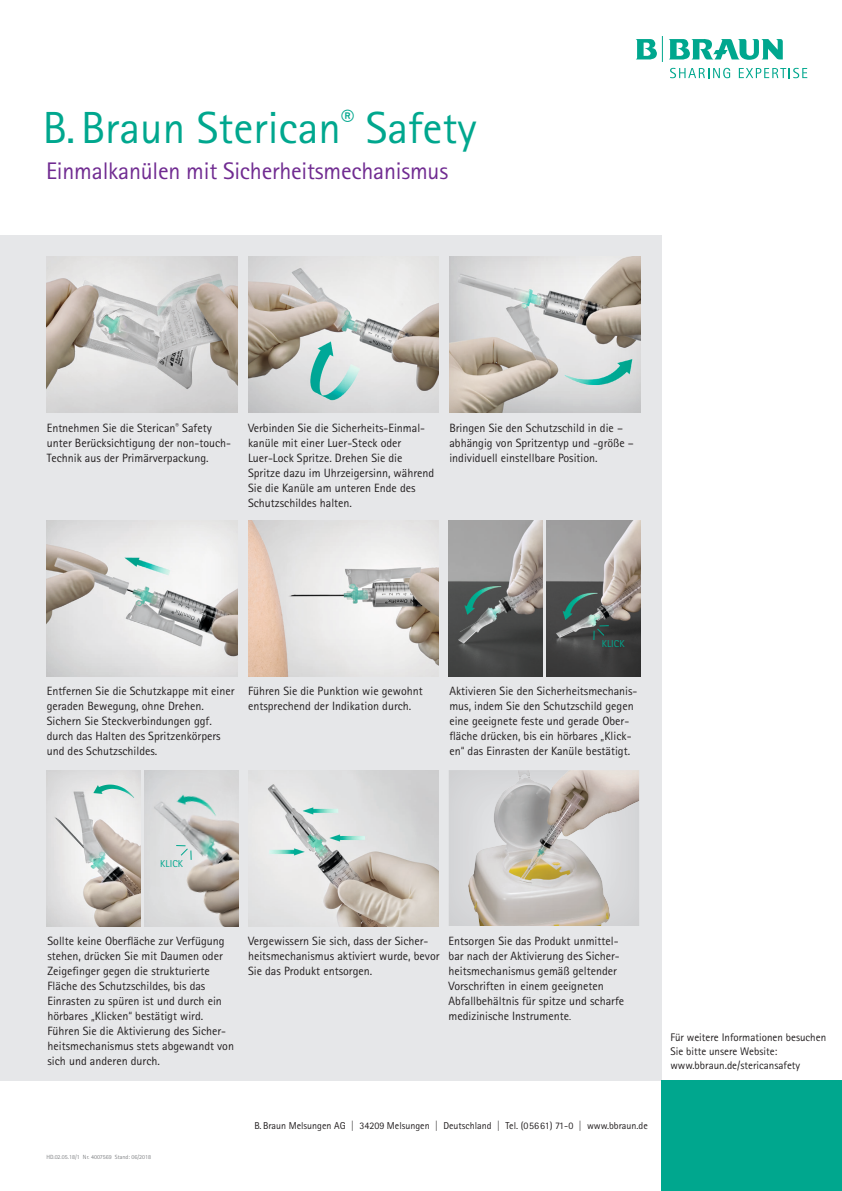
<style>
.page{position:relative;width:842px;height:1191px;background:#fff}
.page>*{position:absolute;margin:0;border:0;box-sizing:border-box;transform-origin:0 0}
.t1{font:45px "Rotis Sans Serif Pro";color:#00a78e}
.t2{font:24px "Rotis Sans Serif Pro";letter-spacing:-.01em;color:#702b91}
.t3{font:12px/15px "Rotis Sans Serif Pro";color:#231f20}
._04_Adress{font:11px/14px "Rotis Sans Serif Pro";color:#231f20}
._04_Adress-2{font:10px "Rotis Sans Serif Pro";color:#231f20}
.t4{font:10px "Rotis Sans Serif Pro";letter-spacing:.01em;color:#00a78e}
._04_Adress-3{font:6px "Rotis Sans Serif Pro";color:#808285}
.s1{font-family:"Rotis Sans Serif";font-weight:300}
.s2{font-size:10px}
</style>
<div class="page">
<div style="left:0;top:235px;width:661px;height:846px;background:#e6e7e9"></div>
<div style="left:661px;top:1080px;width:181px;height:111px;background:#00a78e"></div>
<svg style="left:670px;top:68px;width:60px;height:10px"></svg>
<svg style="left:739px;top:68px;width:68px;height:10px"></svg>
<svg style="left:669px;top:39px;width:114px;height:21px"></svg>
<svg style="left:636px;top:36px;width:27px;height:26px"></svg>
<div style="left:46px;top:255px;width:193px;height:158px;background:#231f20;opacity:.08"></div>
<div style="left:46px;top:519px;width:193px;height:158px;background:#231f20;opacity:.1"></div>
<div style="left:248px;top:255px;width:192px;height:158px;background:#231f20;opacity:.11"></div>
<div style="left:248px;top:519px;width:193px;height:158px;background:#231f20;opacity:.09"></div>
<img style="left:248px;top:770px;width:191px;height:156px">
<div style="left:449px;top:255px;width:193px;height:158px;background:#231f20;opacity:.12"></div>
<img style="left:449px;top:520px;width:93px;height:156px">
<img style="left:546px;top:520px;width:94px;height:156px">
<div style="left:46px;top:769px;width:96px;height:158px;background:#231f20;opacity:.11"></div>
<div style="left:143px;top:769px;width:96px;height:158px;background:#231f20;opacity:.07"></div>
<div style="left:448px;top:769px;width:193px;height:158px;background:#231f20;opacity:.1"></div>
<svg style="left:176px;top:845px;width:16px;height:15px"></svg>
<svg style="left:593px;top:625px;width:16px;height:15px"></svg>
<img style="left:93px;top:784px;width:41px;height:14px">
<p class="t1" style="left:43px;top:101px;width:435px">B.Braun Sterican<sup>®</sup> Safety</p>
<p class="t2" style="left:46px;top:157px;width:404px">Einmalkanülen mit Sicherheitsmechanismus</p>
<p class="t3" style="left:47px;top:420px;width:186px">Entnehmen Sie die Sterican<sup>®</sup> Safety unter Berücksichtigung der non-touch-<br>Technik aus der Primärverpackung.</p>
<p class="t3" style="left:248px;top:420px;width:188px">Verbinden Sie die Sicherheits-Einmal&shy;kanüle mit einer Luer-Steck oder Luer-Lock Spritze. Drehen Sie die Spritze dazu im Uhrzeigersinn, während Sie die Kanüle am unteren Ende des Schutzschildes halten.</p>
<p class="t3" style="left:449px;top:420px;width:186px">Bringen Sie den Schutzschild in die – abhängig von Spritzentyp und -größe – individuell einstellbare Position.</p>
<p class="t3" style="left:47px;top:684px;width:189px">Entfernen Sie die Schutzkappe mit einer geraden Bewegung, ohne Drehen.<br>Sichern Sie Steckverbindungen ggf. durch das Halten des Spritzenkörpers und des Schutzschildes.</p>
<p class="t3" style="left:248px;top:684px;width:176px">Führen Sie die Punktion wie gewohnt entsprechend der Indikation durch.</p>
<p class="t4" style="left:602px;top:638px;width:24px">KLICK</p>
<p class="t3" style="left:449px;top:684px;width:190px">Aktivieren Sie den Sicherheitsmechanis&shy;mus, indem Sie den Schutzschild gegen eine geeignete feste und gerade Ober&shy;fläche drücken, bis ein hörbares <span class="s1">„</span>Klick&shy;en<span class="s1">“</span> das Einrasten der Kanüle bestätigt.</p>
<p class="t4" style="left:160px;top:858px;width:24px">KLICK</p>
<p class="t3" style="left:47px;top:933px;width:188px">Sollte keine Oberfläche zur Verfügung stehen, drücken Sie mit Daumen oder Zeigefinger gegen die strukturierte Fläche des Schutzschildes, bis das Einrasten zu spüren ist und durch ein hörbares <span class="s1">„</span>Klicken<span class="s1">“</span> bestätigt wird.<br>Führen Sie die Aktivierung des Sicher&shy;heitsmechanismus stets abgewandt von sich und anderen durch.</p>
<p class="t3" style="left:449px;top:933px;width:177px">Entsorgen Sie das Produkt unmittel&shy;bar nach der Aktivierung des Sicher&shy;heitsmechanismus gemäß geltender Vorschriften in einem geeigneten Abfallbehältnis für spitze und scharfe medizinische Instrumente<span class="s2">.</span></p>
<p class="t3" style="left:248px;top:933px;width:193px">Vergewissern Sie sich, dass der Sicher&shy;heitsmechanismus aktiviert wurde, bevor<br>Sie das Produkt entsorgen.</p>
<p class="_04_Adress-3" style="left:46px;top:1153px;width:106px">HD.02.05.18/1 Nr. 4007569 Stand: 06/2018</p>
<p class="_04_Adress-2" style="left:254px;top:1119px;width:395px">B. Braun Melsungen AG | 34209 Melsungen | Deutschland | Tel. (05661) 71-0 | www.bbraun.de</p>
<p class="_04_Adress" style="left:670px;top:1030px;width:157px">Für weitere Informationen besuchen<br>Sie bitte unsere Website: www.bbraun.de/stericansafety</p>
</div>
